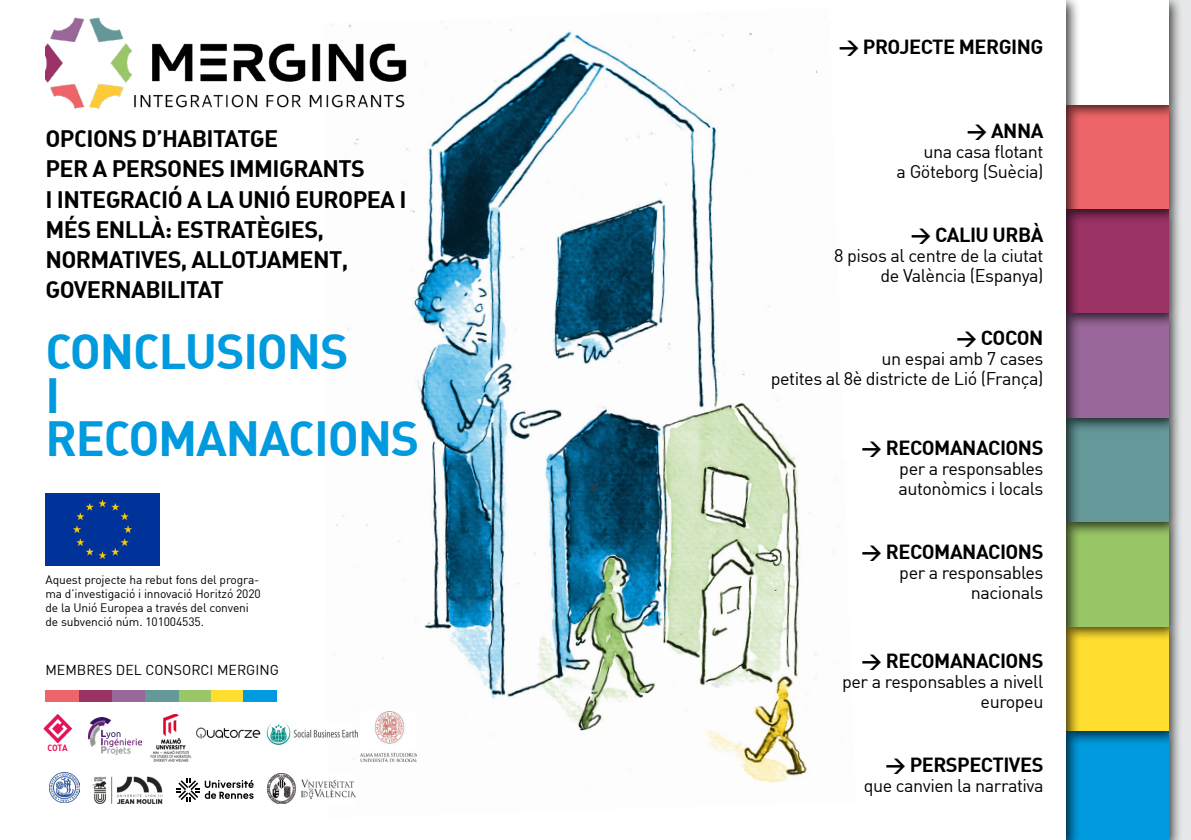
<style>
.page{position:relative;width:1191px;height:840px;background:#fff}
.page>*{position:absolute;margin:0;border:0;box-sizing:border-box;transform-origin:0 0}
.t1{font:48.4px/43.4px "DIN Bold Alternate";letter-spacing:-.025em;color:#009adf}
.t2{font:23.4px/30px "DIN Bold Alternate";letter-spacing:-.025em;color:#000}
.t3{font:700 20px "DIN";letter-spacing:-.025em;color:#000}
.t4{font:18px/20px "DIN";letter-spacing:-.025em;color:#000;text-align:right}
.t5{font:14px "DIN";color:#000}
.t6{font:12px/14px "DIN";letter-spacing:-.01em;color:#000}
.t7{font:9px "DIN Bold Alternate";color:#e51458}
.s1{font-family:"DIN Bold Alternate";font-weight:400}
</style>
<div class="page">
<img style="left:336px;top:14px;width:498px;height:784px">
<div style="left:1151px;top:0;width:40px;height:839px;background:#e6e7e8"></div>
<div style="left:1059px;top:723px;width:124px;height:116px;background:#000;opacity:.75"></div>
<div style="left:1066px;top:730px;width:102px;height:109px;background:#009adf"></div>
<div style="left:1059px;top:618px;width:124px;height:127px;background:#000;opacity:.75"></div>
<div style="left:1066px;top:626px;width:102px;height:104px;background:#ffde2f"></div>
<div style="left:1059px;top:514px;width:124px;height:127px;background:#000;opacity:.75"></div>
<div style="left:1066px;top:521px;width:102px;height:105px;background:#99c767"></div>
<div style="left:1059px;top:410px;width:124px;height:126px;background:#000;opacity:.75"></div>
<div style="left:1066px;top:417px;width:102px;height:104px;background:#659899"></div>
<div style="left:1059px;top:305px;width:124px;height:127px;background:#000;opacity:.75"></div>
<div style="left:1066px;top:313px;width:102px;height:104px;background:#996799"></div>
<div style="left:1059px;top:201px;width:124px;height:127px;background:#000;opacity:.75"></div>
<div style="left:1066px;top:209px;width:102px;height:104px;background:#9b3367"></div>
<div style="left:1059px;top:97px;width:124px;height:127px;background:#000;opacity:.75"></div>
<div style="left:1066px;top:104px;width:102px;height:105px;background:#ed6568"></div>
<div style="left:1059px;top:0;width:124px;height:119px;background:#000;opacity:.75"></div>
<div style="left:1066px;top:0;width:102px;height:104px;background:#fff"></div>
<div style="left:1036px;top:0;width:45px;height:839px;background:#000;opacity:.75"></div>
<div style="left:1026px;top:0;width:40px;height:839px;background:#fff"></div>
<img style="left:43px;top:714px;width:30px;height:30px">
<img style="left:266px;top:722px;width:91px;height:22px">
<img style="left:150px;top:714px;width:42px;height:48px">
<img style="left:196px;top:727px;width:65px;height:12px">
<img style="left:360px;top:711px;width:56px;height:49px">
<img style="left:89px;top:717px;width:53px;height:36px">
<img style="left:45px;top:14px;width:365px;height:106px">
<div style="left:178px;top:689px;width:33px;height:12px;background:#99c767"></div>
<div style="left:211px;top:689px;width:33px;height:12px;background:#ffde2f"></div>
<div style="left:244px;top:689px;width:33px;height:12px;background:#009adf"></div>
<div style="left:79px;top:689px;width:33px;height:12px;background:#9b3367"></div>
<div style="left:45px;top:689px;width:34px;height:12px;background:#ed6568"></div>
<div style="left:112px;top:689px;width:34px;height:12px;background:#996799"></div>
<div style="left:145px;top:689px;width:34px;height:12px;background:#659899"></div>
<img style="left:267px;top:773px;width:88px;height:29px">
<img style="left:92px;top:776px;width:71px;height:26px">
<img style="left:50px;top:772px;width:29px;height:30px">
<svg style="left:177px;top:778px;width:77px;height:23px"></svg>
<div style="left:45px;top:493px;width:115px;height:72px;background:#039"></div>
<p class="t2" style="left:45px;top:123px;width:362px">OPCIONS D’HABITATGE<br>PER A PERSONES IMMIGRANTS<br>I INTEGRACIÓ A LA UNIÓ EUROPEA I<br>MÉS ENLLÀ: ESTRATÈGIES,<br>NORMATIVES, ALLOTJAMENT,<br>GOVERNABILITAT</p>
<p class="t1" style="left:45px;top:328px;width:375px">CONCLUSIONS<br>I<br>RECOMANACIONS</p>
<p class="t6" style="left:45px;top:572px;width:217px">Aquest projecte ha rebut fons del progra&shy;ma d’investigació i innovació Horitzó 2020 de la Unió Europea a través del conveni de subvenció núm. 101004535.</p>
<p class="t5" style="left:45px;top:661px;width:235px">MEMBRES DEL CONSORCI MERGING</p>
<p class="t7" style="left:47px;top:741px;width:22px">COTA</p>
<p class="t3" style="left:838px;top:34px;width:206px"><span class="s1">&gt;</span> PROJECTE MERGING</p>
<p class="t3" style="left:967px;top:117px;width:78px"><span class="s1">&gt;</span> ANNA</p>
<p class="t4" style="left:896px;top:141px;width:148px">una casa flotant<br>a Göteborg (Suècia)</p>
<p class="t3" style="left:911px;top:221px;width:134px"><span class="s1">&gt;</span> CALIU URBÀ</p>
<p class="t4" style="left:834px;top:244px;width:211px">8 pisos al centre de la ciutat de València (Espanya)</p>
<p class="t3" style="left:956px;top:325px;width:88px"><span class="s1">&gt;</span> COCON</p>
<p class="t4" style="left:771px;top:348px;width:274px">un espai amb 7 cases<br>petites al 8è districte de Lió (França)</p>
<p class="t3" style="left:861px;top:434px;width:183px"><span class="s1">&gt;</span> RECOMANACIONS</p>
<p class="t4" style="left:898px;top:458px;width:147px;text-align:left">per a responsables autonòmics i locals</p>
<p class="t3" style="left:861px;top:538px;width:183px"><span class="s1">&gt;</span> RECOMANACIONS</p>
<p class="t4" style="left:899px;top:561px;width:146px">per a responsables nacionals</p>
<p class="t3" style="left:861px;top:647px;width:183px"><span class="s1">&gt;</span> RECOMANACIONS</p>
<p class="t4" style="left:842px;top:671px;width:203px">per a responsables a nivell europeu</p>
<p class="t3" style="left:885px;top:751px;width:159px"><span class="s1">&gt;</span> PERSPECTIVES</p>
<p class="t4" style="left:863px;top:774px;width:181px">que canvien la narrativa</p>
</div>
